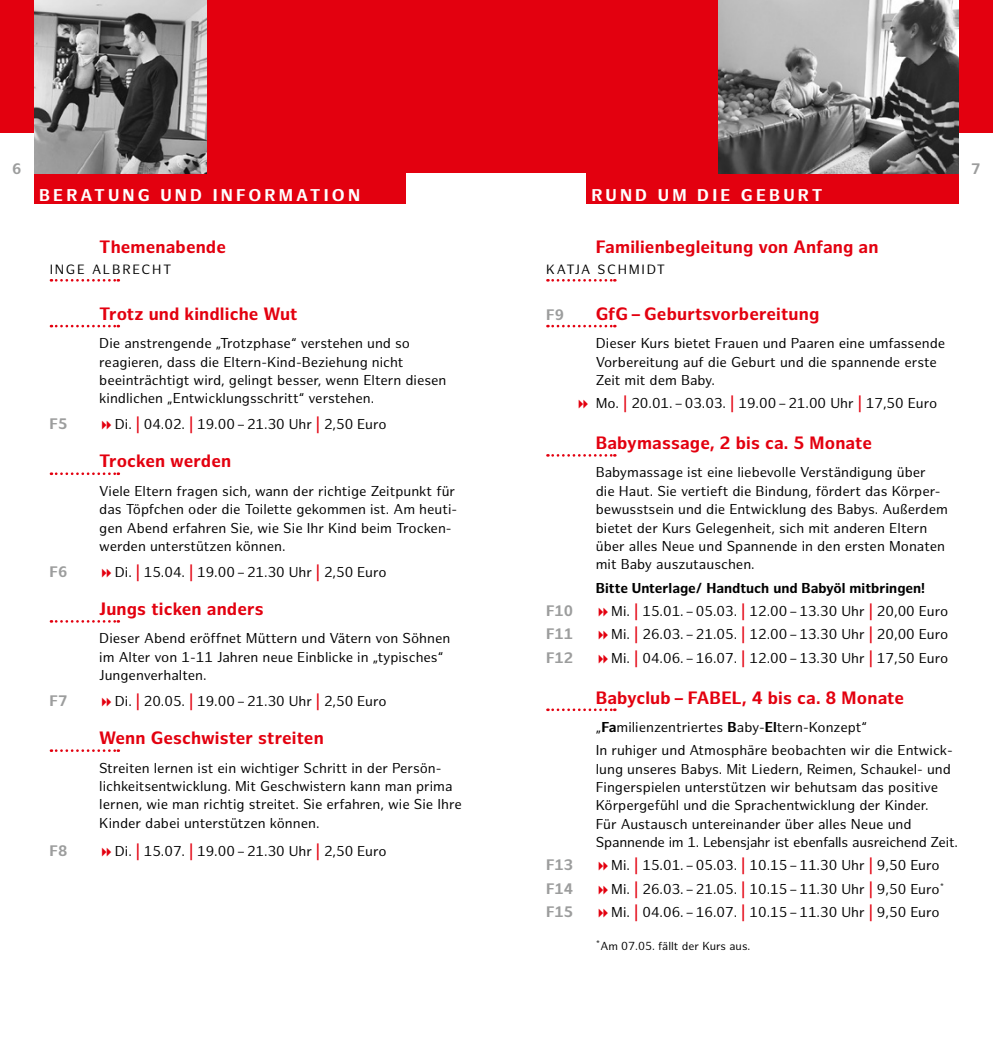
<style>
.page{position:relative;width:993px;height:1042px;background:#fff}
.page>*{position:absolute;margin:0;border:0;box-sizing:border-box;transform-origin:0 0}
.t1{font:700 17.5px "Hamburg Sans";letter-spacing:.01em;color:#e3000f}
.t2{font:700 16.62px "Hamburg Sans";letter-spacing:.19em;color:#fff}
.t3{font:700 14.88px "Hamburg Sans";color:#9c9d9d}
.t4{font:14px/18.4px "Hamburg Sans";color:#000}
.t5{font:700 14px "Hamburg Sans";color:#000}
.t6{font:13.12px "Hamburg Sans";letter-spacing:.13em;color:#000}
.t7{font:11.38px "Hamburg Sans";color:#000}
.s1{font-weight:700;color:#e3000f}
.s2{font-weight:700}
</style>
<div class="page">
<div style="left:0;top:0;width:992px;height:203px;background:#e3000f"></div>
<div style="left:406px;top:174px;width:180px;height:32px;background:#fff"></div>
<img style="left:34px;top:0;width:172px;height:174px">
<img style="left:718px;top:0;width:240px;height:174px">
<div style="left:0;top:133px;width:34px;height:73px;background:#fff"></div>
<div style="left:958px;top:133px;width:34px;height:73px;background:#fff"></div>
<svg style="left:547px;top:279px;width:68px;height:3px"></svg>
<svg style="left:547px;top:325px;width:68px;height:2px"></svg>
<svg style="left:547px;top:454px;width:68px;height:3px"></svg>
<svg style="left:547px;top:708px;width:68px;height:3px"></svg>
<svg style="left:51px;top:279px;width:68px;height:3px"></svg>
<svg style="left:51px;top:325px;width:68px;height:2px"></svg>
<svg style="left:51px;top:472px;width:68px;height:3px"></svg>
<svg style="left:51px;top:620px;width:68px;height:3px"></svg>
<svg style="left:51px;top:749px;width:68px;height:3px"></svg>
<p class="t3" style="left:12px;top:160px;width:11px">6</p>
<p class="t3" style="left:970px;top:160px;width:11px">7</p>
<p class="t2" style="left:39px;top:185px;width:322px">BERATUNG UND INFORMATION</p>
<p class="t2" style="left:591px;top:185px;width:232px">RUND UM DIE GEBURT</p>
<p class="t1" style="left:99px;top:237px;width:128px">Themenabende</p>
<p class="t6" style="left:50px;top:262px;width:123px">INGE ALBRECHT</p>
<p class="t1" style="left:99px;top:303px;width:200px">Trotz und kindliche Wut</p>
<p class="t4" style="left:99px;top:335px;width:348px">Die anstrengende „Trotzphase“ verstehen und so reagieren, dass die Eltern-Kind-Beziehung nicht beeinträchtigt wird, gelingt besser, wenn Eltern diesen kindlichen „Entwicklungsschritt“ verstehen.</p>
<p class="t3" style="left:50px;top:415px;width:19px">F5</p>
<p class="t4" style="left:115px;top:415px;width:273px">Di. <span class="s1">|</span> 04.02. <span class="s1">|</span> 19.00–21.30 Uhr <span class="s1">|</span> 2,50 Euro</p>
<p class="t1" style="left:99px;top:451px;width:133px">Trocken werden</p>
<p class="t4" style="left:99px;top:482px;width:359px">Viele Eltern fragen sich, wann der richtige Zeitpunkt für das Töpfchen oder die Toilette gekommen ist. Am heuti&shy;gen Abend erfahren Sie, wie Sie Ihr Kind beim Trocken&shy;werden unterstützen können.</p>
<p class="t3" style="left:50px;top:563px;width:19px">F6</p>
<p class="t4" style="left:115px;top:563px;width:273px">Di. <span class="s1">|</span> 15.04. <span class="s1">|</span> 19.00–21.30 Uhr <span class="s1">|</span> 2,50 Euro</p>
<p class="t1" style="left:99px;top:599px;width:166px">Jungs ticken anders</p>
<p class="t4" style="left:99px;top:630px;width:352px">Dieser Abend eröffnet Müttern und Vätern von Söhnen im Alter von 1-11 Jahren neue Einblicke in „typisches“<br>Jungenverhalten.</p>
<p class="t3" style="left:50px;top:692px;width:19px">F7</p>
<p class="t4" style="left:115px;top:692px;width:273px">Di. <span class="s1">|</span> 20.05. <span class="s1">|</span> 19.00–21.30 Uhr <span class="s1">|</span> 2,50 Euro</p>
<p class="t1" style="left:99px;top:728px;width:226px">Wenn Geschwister streiten</p>
<p class="t4" style="left:99px;top:759px;width:364px">Streiten lernen ist ein wichtiger Schritt in der Persön&shy;lichkeitsentwicklung. Mit Geschwistern kann man prima lernen, wie man richtig streitet. Sie erfahren, wie Sie Ihre Kinder dabei unterstützen können.</p>
<p class="t3" style="left:50px;top:842px;width:19px">F8</p>
<p class="t4" style="left:115px;top:842px;width:273px">Di. <span class="s1">|</span> 15.07. <span class="s1">|</span> 19.00–21.30 Uhr <span class="s1">|</span> 2,50 Euro</p>
<p class="t1" style="left:595px;top:237px;width:284px">Familienbegleitung von Anfang an</p>
<p class="t6" style="left:546px;top:262px;width:120px">KATJA SCHMIDT</p>
<p class="t3" style="left:546px;top:306px;width:19px">F9</p>
<p class="t1" style="left:595px;top:303px;width:225px">GfG – Geburtsvorbereitung</p>
<p class="t4" style="left:595px;top:335px;width:351px">Dieser Kurs bietet Frauen und Paaren eine umfassende<br>Vorbereitung auf die Geburt und die spannende erste<br>Zeit mit dem Baby.</p>
<p class="t4" style="left:595px;top:395px;width:343px">Mo. <span class="s1">|</span> 20.01.–03.03. <span class="s1">|</span> 19.00–21.00 Uhr <span class="s1">|</span> 17,50 Euro</p>
<p class="t1" style="left:595px;top:433px;width:277px">Babymassage, 2 bis ca. 5 Monate</p>
<p class="t4" style="left:595px;top:464px;width:353px">Babymassage ist eine liebevolle Verständigung über die Haut. Sie vertieft die Bindung, fördert das Körper&shy;bewusstsein und die Entwicklung des Babys. Außerdem bietet der Kurs Gelegenheit, sich mit anderen Eltern über alles Neue und Spannende in den ersten Monaten mit Baby auszutauschen.</p>
<p class="t5" style="left:595px;top:579px;width:331px">Bitte Unterlage/ Handtuch und Babyöl mitbringen!</p>
<p class="t3" style="left:546px;top:602px;width:29px">F10</p>
<p class="t4" style="left:611px;top:602px;width:338px">Mi. <span class="s1">|</span> 15.01.–05.03. <span class="s1">|</span> 12.00–13.30 Uhr <span class="s1">|</span> 20,00 Euro</p>
<p class="t3" style="left:546px;top:625px;width:29px">F11</p>
<p class="t4" style="left:611px;top:626px;width:338px">Mi. <span class="s1">|</span> 26.03.–21.05. <span class="s1">|</span> 12.00–13.30 Uhr <span class="s1">|</span> 20,00 Euro</p>
<p class="t3" style="left:546px;top:649px;width:29px">F12</p>
<p class="t4" style="left:611px;top:649px;width:338px">Mi. <span class="s1">|</span> 04.06.–16.07. <span class="s1">|</span> 12.00–13.30 Uhr <span class="s1">|</span> 17,50 Euro</p>
<p class="t1" style="left:595px;top:687px;width:309px">Babyclub– FABEL, 4 bis ca. 8 Monate</p>
<p class="t4" style="left:595px;top:716px;width:358px;line-height:23.3px">„<span class="s2">Fa</span>milienzentriertes <span class="s2">B</span>aby-<span class="s2">El</span>tern-Konzept“<br>In ruhiger und Atmosphäre beobachten wir die Entwick-</p>
<p class="t4" style="left:595px;top:760px;width:363px">lung unseres Babys. Mit Liedern, Reimen, Schaukel- und Fingerspielen unterstützen wir behutsam das positive Körpergefühl und die Sprachentwicklung der Kinder.<br>Für Austausch untereinander über alles Neue und Spannende im 1. Lebensjahr ist ebenfalls ausreichend Zeit.</p>
<p class="t3" style="left:546px;top:856px;width:29px">F13</p>
<p class="t4" style="left:611px;top:857px;width:330px">Mi. <span class="s1">|</span> 15.01.–05.03. <span class="s1">|</span> 10.15–11.30 Uhr <span class="s1">|</span> 9,50 Euro</p>
<p class="t3" style="left:546px;top:880px;width:29px">F14</p>
<p class="t4" style="left:611px;top:880px;width:334px">Mi. <span class="s1">|</span> 26.03.–21.05. <span class="s1">|</span> 10.15–11.30 Uhr <span class="s1">|</span> 9,50 Euro<sup>*</sup></p>
<p class="t3" style="left:546px;top:903px;width:29px">F15</p>
<p class="t4" style="left:611px;top:903px;width:330px">Mi. <span class="s1">|</span> 04.06.–16.07. <span class="s1">|</span> 10.15–11.30 Uhr <span class="s1">|</span> 9,50 Euro</p>
<p class="t7" style="left:595px;top:940px;width:156px"><sup>*</sup>Am 07.05. fällt der Kurs aus.</p>
</div>
